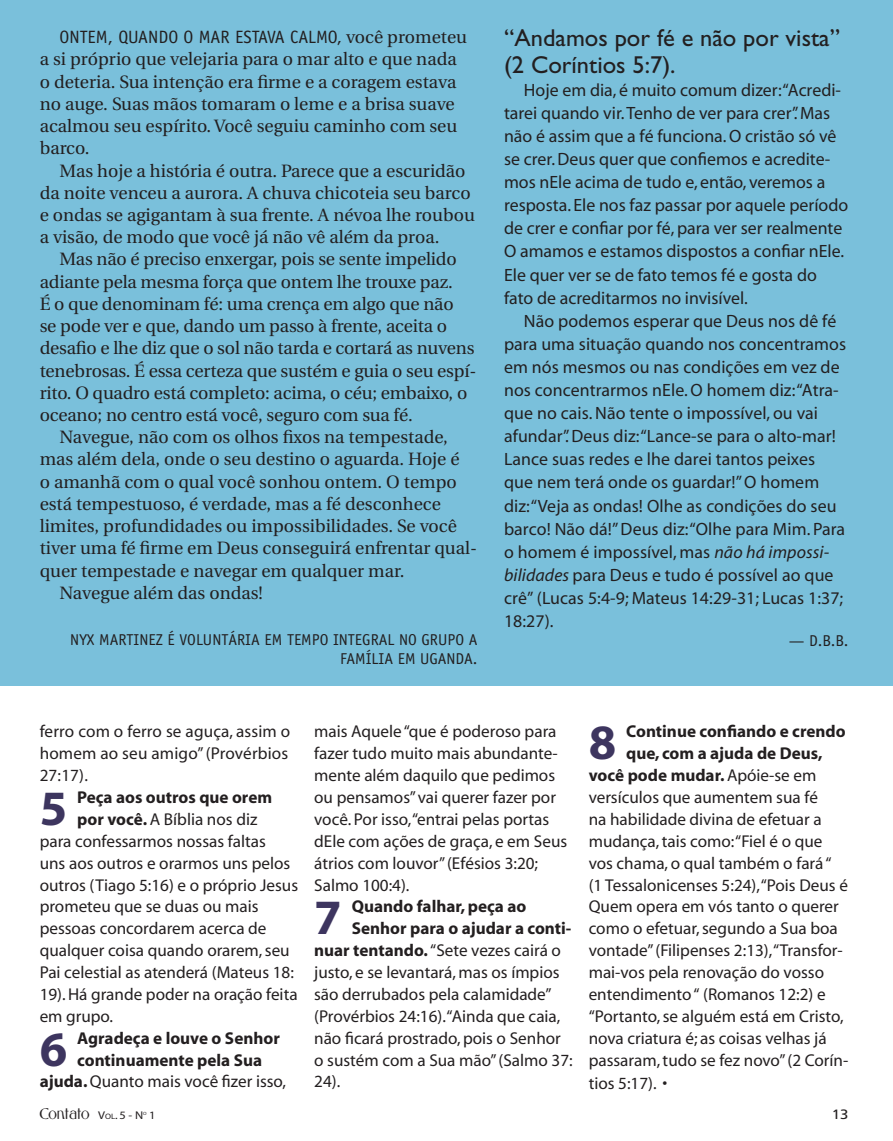
<style>
.page{position:relative;width:893px;height:1141px;background:#fff}
.page>*{position:absolute;margin:0;border:0;box-sizing:border-box;transform-origin:0 0}
.t1{font:700 49.52px "Myriad";color:#3d355f}
.t2{font:24.5px/26.2px "Gill Sans";color:#231f20}
.t3{font:17.85px/22.2px "Utopia";color:#231f20}
.t4{font:17.85px/23.1px "Myriad";color:#231f20}
.t5{font:17.85px "Officina Sans";color:#231f20}
.t6{font:17.15px/21.9px "Myriad";color:#231f20;text-align:justify}
.t7{font:700 17.15px "Myriad";color:#231f20}
.t8{font:15.75px/18.9px "Officina Sans";color:#231f20;text-align:right}
.t9{font:700 13.47px "Gabriel";letter-spacing:.015em;color:#231f20;scale:1.1 1}
.t10{font:13.47px "Frutiger";color:#231f20;scale:1.1 1}
.t11{font:11.2px "Myriad";color:#231f20;scale:1.1 1}
.t12{font:4.55px "Myriad";color:#231f20;scale:1.1 1}
.s1{font-family:"Utopia"}
.s2{font-style:italic}
.s3{font-weight:700}
.s4{font-weight:400}
.s5{font-family:"Myriad";font-weight:400;font-size:11.2px}
.s6{font-family:"Myriad";font-weight:400;font-size:7.88px}
</style>
<div class="page">
<div style="left:0;top:0;width:893px;height:686px;background:#7ac0db"></div>
<p class="t5" style="left:60px;top:27px;width:409px">ONTEM, QUANDO O MAR ESTAVA CALMO, <span class="s1">você prometeu</span></p>
<p class="t3" style="left:40px;top:49px;width:419px">a si próprio que velejaria para o mar alto e que nada o deteria. Sua intenção era firme e a coragem estava no auge. Suas mãos tomaram o leme e a brisa suave acalmou seu espírito. Você seguiu caminho com seu barco.</p>
<p class="t3" style="left:40px;top:160px;width:437px;text-indent:20px">Mas hoje a história é outra. Parece que a escuridão da noite venceu a aurora. A chuva chicoteia seu barco e ondas se agigantam à sua frente. A névoa lhe roubou a visão, de modo que você já não vê além da proa.</p>
<p class="t3" style="left:60px;top:249px;width:399px">Mas não é preciso enxergar, pois se sente impelido</p>
<p class="t3" style="left:40px;top:271px;width:415px">adiante pela mesma força que ontem lhe trouxe paz.</p>
<p class="t3" style="left:40px;top:293px;width:416px">É o que denominam fé: uma crença em algo que não</p>
<p class="t3" style="left:40px;top:315px;width:409px">se pode ver e que, dando um passo à frente, aceita o</p>
<p class="t3" style="left:40px;top:337px;width:436px">desafio e lhe diz que o sol não tarda e cortará as nuvens</p>
<p class="t3" style="left:40px;top:360px;width:438px">tenebrosas. É essa certeza que sustém e guia o seu espí-</p>
<p class="t3" style="left:40px;top:382px;width:429px">rito. O quadro está completo: acima, o céu; embaixo, o</p>
<p class="t3" style="left:40px;top:404px;width:375px">oceano; no centro está você, seguro com sua fé.</p>
<p class="t3" style="left:60px;top:426px;width:390px">Navegue, não com os olhos fixos na tempestade,</p>
<p class="t3" style="left:40px;top:449px;width:421px">mas além dela, onde o seu destino o aguarda. Hoje é</p>
<p class="t3" style="left:40px;top:471px;width:419px">o amanhã com o qual você sonhou ontem. O tempo</p>
<p class="t3" style="left:40px;top:493px;width:403px">está tempestuoso, é verdade, mas a fé desconhece</p>
<p class="t3" style="left:40px;top:515px;width:419px">limites, profundidades ou impossibilidades. Se você</p>
<p class="t3" style="left:40px;top:538px;width:439px">tiver uma fé firme em Deus conseguirá enfrentar qual-</p>
<p class="t3" style="left:40px;top:560px;width:366px">quer tempestade e navegar em qualquer mar.</p>
<p class="t3" style="left:60px;top:582px;width:205px">Navegue além das ondas!</p>
<p class="t8" style="left:70px;top:630px;width:409px">NYX MARTINEZ É VOLUNTÁRIA EM TEMPO INTEGRAL NO GRUPO A<br>FAMÍLIA EM UGANDA.</p>
<h2 class="t2" style="left:504px;top:25px;width:338px">“Andamos por fé e não por vista” (2 Coríntios 5:7).</h2>
<p class="t4" style="left:504px;top:79px;width:346px;text-indent:20px">Hoje em dia, é muito comum dizer: “Acredi&shy;tarei quando vir. Tenho de ver para crer”. Mas não é assim que a fé funciona. O cristão só vê se crer. Deus quer que confiemos e acredite&shy;mos nEle acima de tudo e, então, veremos a resposta. Ele nos faz passar por aquele período de crer e confiar por fé, para ver ser realmente O amamos e estamos dispostos a confiar nEle.<br>Ele quer ver se de fato temos fé e gosta do fato de acreditarmos no invisível.</p>
<p class="t4" style="left:504px;top:310px;width:344px;text-indent:20px">Não podemos esperar que Deus nos dê fé para uma situação quando nos concentramos em nós mesmos ou nas condições em vez de nos concentrarmos nEle. O homem diz: “Atra&shy;que no cais. Não tente o impossível, ou vai afundar”. Deus diz: “Lance-se para o alto-mar!<br>Lance suas redes e lhe darei tantos peixes que nem terá onde os guardar!” O homem diz: “Veja as ondas! Olhe as condições do seu barco! Não dá!” Deus diz: “Olhe para Mim. Para o homem é impossível, mas <span class="s2">não há impossi&shy;bilidades</span> para Deus e tudo é possível ao que crê” (Lucas 5:4-9; Mateus 14:29-31; Lucas 1:37; 18:27).</p>
<p class="t8" style="left:789px;top:631px;width:61px">— D.B.B.</p>
<p class="t6" style="left:40px;top:721px;width:252px">ferro com o ferro se aguça, assim o homem ao seu amigo” (Provérbios 27:17).</p>
<h1 class="t1" style="left:40px;top:783px;width:29px">5</h1>
<p class="t7" style="left:77px;top:788px;width:196px">Peça aos outros que orem</p>
<p class="t6" style="left:77px;top:809px;width:182px"><span class="s3">por você.</span> A Bíblia nos diz</p>
<p class="t6" style="left:40px;top:831px;width:228px">para confessarmos nossas faltas</p>
<p class="t6" style="left:40px;top:853px;width:252px">uns aos outros e orarmos uns pelos</p>
<p class="t6" style="left:40px;top:875px;width:260px">outros (Tiago 5:16) e o próprio Jesus</p>
<p class="t6" style="left:40px;top:896px;width:220px">prometeu que se duas ou mais</p>
<p class="t6" style="left:40px;top:918px;width:228px">pessoas concordarem acerca de</p>
<p class="t6" style="left:40px;top:940px;width:252px">qualquer coisa quando orarem, seu</p>
<p class="t6" style="left:40px;top:962px;width:256px">Pai celestial as atenderá (Mateus 18:</p>
<p class="t6" style="left:40px;top:984px;width:259px">19). Há grande poder na oração feita</p>
<p class="t6" style="left:40px;top:1006px;width:75px">em grupo.</p>
<h1 class="t1" style="left:40px;top:1023px;width:29px">6</h1>
<p class="t7" style="left:77px;top:1029px;width:204px">Agradeça e louve o Senhor</p>
<p class="t7" style="left:77px;top:1051px;width:186px">continuamente pela Sua</p>
<p class="t6" style="left:40px;top:1071px;width:248px"><span class="s3">ajuda.</span> Quanto mais você fizer isso,</p>
<p class="t6" style="left:314px;top:721px;width:255px;text-align:left">mais Aquele “que é poderoso para fazer tudo muito mais abundante&shy;mente além daquilo que pedimos ou pensamos” vai querer fazer por você. Por isso, “entrai pelas portas dEle com ações de graça, e em Seus átrios com louvor” (Efésios 3:20;<br>Salmo 100:4).</p>
<h1 class="t1" style="left:314px;top:892px;width:29px">7</h1>
<p class="t7" style="left:352px;top:898px;width:176px">Quando falhar, peça ao</p>
<p class="t7" style="left:352px;top:920px;width:221px">Senhor para o ajudar a conti-</p>
<p class="t6" style="left:314px;top:940px;width:248px"><span class="s3">nuar tentando.</span> “Sete vezes cairá o</p>
<p class="t6" style="left:314px;top:962px;width:247px">justo, e se levantará, mas os ímpios</p>
<p class="t6" style="left:314px;top:984px;width:239px">são derrubados pela calamidade”</p>
<p class="t6" style="left:314px;top:1006px;width:248px">(Provérbios 24:16).“Ainda que caia,</p>
<p class="t6" style="left:314px;top:1028px;width:248px">não ficará prostrado, pois o Senhor</p>
<p class="t6" style="left:314px;top:1050px;width:260px">o sustém com a Sua mão” (Salmo 37:</p>
<p class="t6" style="left:314px;top:1071px;width:28px">24).</p>
<h1 class="t1" style="left:589px;top:717px;width:29px">8</h1>
<p class="t7" style="left:626px;top:723px;width:221px">Continue confiando e crendo</p>
<p class="t7" style="left:626px;top:745px;width:198px">que, com a ajuda de Deus,</p>
<p class="t7" style="left:589px;top:767px;width:229px">você pode mudar. <span class="s4">Apóie-se em</span></p>
<p class="t6" style="left:589px;top:787px;width:231px">versículos que aumentem sua fé</p>
<p class="t6" style="left:589px;top:809px;width:234px">na habilidade divina de efetuar a</p>
<p class="t6" style="left:589px;top:831px;width:235px">mudança, tais como: “Fiel é o que</p>
<p class="t6" style="left:589px;top:853px;width:244px">vos chama, o qual também o fará “</p>
<p class="t6" style="left:589px;top:875px;width:261px">(1 Tessalonicenses 5:24), “Pois Deus é</p>
<p class="t6" style="left:589px;top:896px;width:252px">Quem opera em vós tanto o querer</p>
<p class="t6" style="left:589px;top:918px;width:251px">como o efetuar, segundo a Sua boa</p>
<p class="t6" style="left:589px;top:940px;width:256px">vontade” (Filipenses 2:13), “Transfor-</p>
<p class="t6" style="left:589px;top:962px;width:237px">mai-vos pela renovação do vosso</p>
<p class="t6" style="left:589px;top:984px;width:238px">entendimento “ (Romanos 12:2) e</p>
<p class="t6" style="left:589px;top:1006px;width:256px">“Portanto, se alguém está em Cristo,</p>
<p class="t6" style="left:589px;top:1028px;width:240px">nova criatura é; as coisas velhas já</p>
<p class="t6" style="left:589px;top:1050px;width:261px">passaram, tudo se fez novo” (2 Corín-</p>
<p class="t6" style="left:589px;top:1073px;width:80px">tios 5:17). •</p>
<p class="t9" style="left:40px;top:1105px;width:96px">CONTATO <span class="s5">V</span><span class="s6">OL</span><span class="s5">. 5 - N</span></p>
<p class="t12" style="left:143px;top:1112px;width:5px">O</p>
<p class="t11" style="left:149px;top:1110px;width:7px">1</p>
<p class="t10" style="left:832px;top:1107px;width:17px">13</p>
</div>
